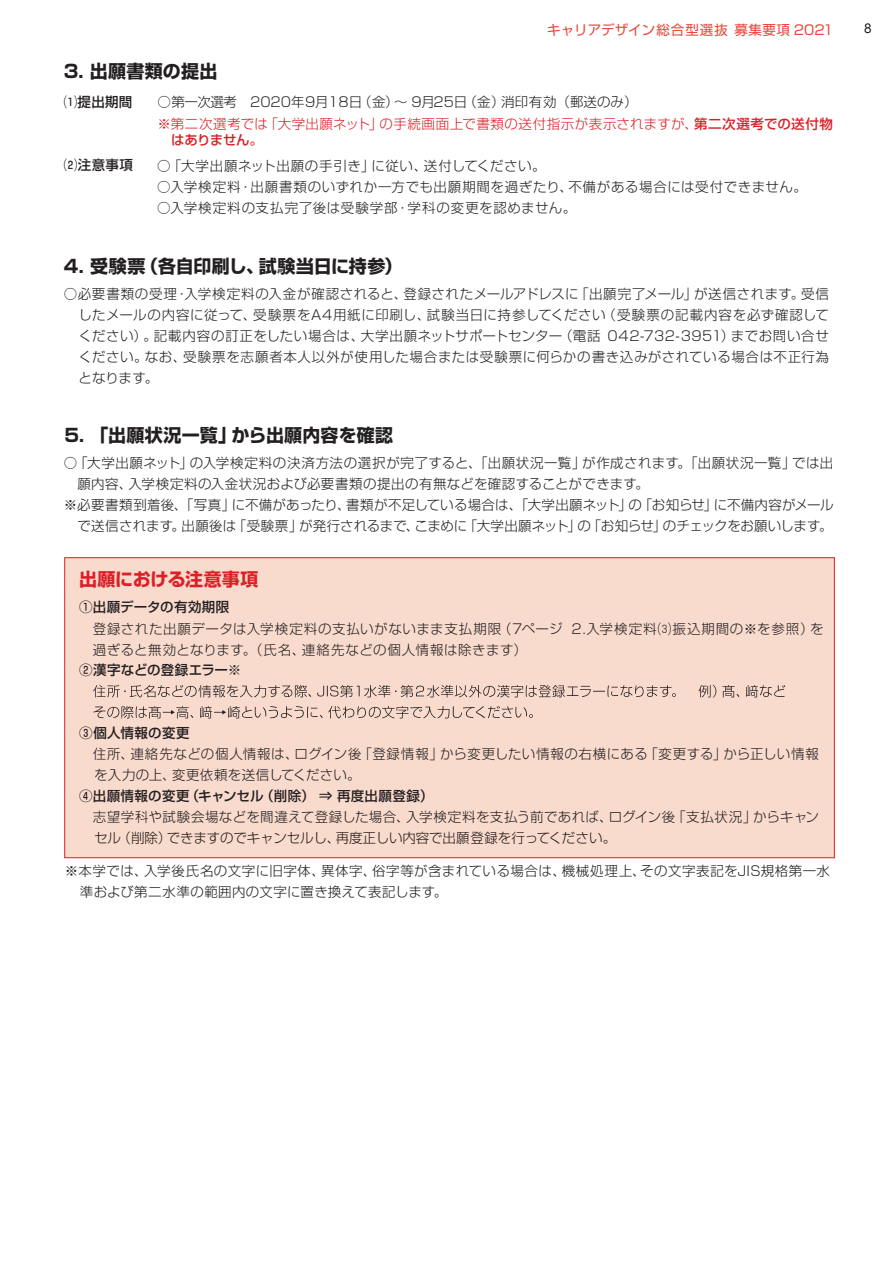
<style>
.page{position:relative;width:893px;height:1263px;background:#fff}
.page>*{position:absolute;margin:0;border:0;box-sizing:border-box;transform-origin:0 0}
.t1{font:700 18px "Shin Go Pro";letter-spacing:.01em;color:#231f20}
.t2{font:700 18px "Shin Go Pro";letter-spacing:-.005em;color:#da2128}
.t3{font:300 13.5px/21px "Shin Go Pro";letter-spacing:.03em;color:#231f20}
.t4{font:500 13.5px "Shin Go Pro";letter-spacing:.02em;color:#231f20}
.t5{font:300 13.5px "Shin Go Pro";letter-spacing:.005em;color:#231f20}
.t6{font:300 13.5px/16.2px "Shin Go Pro";letter-spacing:.035em;color:#da2128}
.t7{font:300 13.5px "Shin Go Pro";letter-spacing:-.015em;color:#211814}
.t8{font:300 13.5px "Shin Go Pro";letter-spacing:-.005em;color:#231f20}
.t9{font:300 13.5px "Shin Go Pro";letter-spacing:.065em;color:#231f20}
.t10{font:13.5px "Shin Go Pro";letter-spacing:.01em;color:#e94738}
.t11{font:13.5px "Arial";color:#231f20}
.s1{font-weight:500}
</style>
<div class="page">
<div style="left:65px;top:558px;width:769px;height:300px;background:#f9dbce"></div>
<svg style="left:93px;top:685px;width:692px;height:13px"></svg>
<svg style="left:93px;top:706px;width:440px;height:12px"></svg>
<p class="t10" style="left:547px;top:18px;width:288px">キャリアデザイン総合型選抜 募集要項 2021</p>
<p class="t11" style="left:864px;top:19px;width:9px">8</p>
<h1 class="t1" style="left:64px;top:57px;width:155px">3. 出願書類の提出</h1>
<p class="t4" style="left:64px;top:91px;width:70px">⑴提出期間</p>
<p class="t8" style="left:157px;top:91px;width:482px">○第一次選考　2020年9月18日（金）～ 9月25日（金）消印有効（郵送のみ）</p>
<p class="t4" style="left:64px;top:154px;width:71px">⑵注意事項</p>
<p class="t6" style="left:171px;top:114px;width:663px;text-indent:-14px">※第二次選考では「大学出願ネット」の手続画面上で書類の送付指示が表示されますが、<span class="s1">第二次選考での送付物はありません。</span></p>
<p class="t3" style="left:157px;top:153px;width:390px">○「大学出願ネット出願の手引き」に従い、送付してください。</p>
<p class="t3" style="left:157px;top:174px;width:651px">○入学検定料・出願書類のいずれか一方でも出願期間を過ぎたり、不備がある場合には受付できません。</p>
<p class="t9" style="left:157px;top:196px;width:421px">○入学検定料の支払完了後は受験学部・学科の変更を認めません。</p>
<h1 class="t1" style="left:64px;top:252px;width:340px">4. 受験票（各自印刷し、試験当日に持参）</h1>
<p class="t3" style="left:79px;top:282px;width:752px;text-align:justify;text-indent:-15px">○必要書類の受理・入学検定料の入金が確認されると、登録されたメールアドレスに「出願完了メール」が送信されます。受信したメールの内容に従って、受験票をA4用紙に印刷し、試験当日に持参してください（受験票の記載内容を必ず確認してください）。記載内容の訂正をしたい場合は、大学出願ネットサポートセンター（電話 042-732-3951）までお問い合せください。なお、受験票を志願者本人以外が使用した場合または受験票に何らかの書き込みがされている場合は不正行為となります。</p>
<h1 class="t1" style="left:64px;top:421px;width:330px">5. 「出願状況一覧」から出願内容を確認</h1>
<p class="t3" style="left:64px;top:451px;width:771px">○「大学出願ネット」の入学検定料の決済方法の選択が完了すると、「出願状況一覧」が作成されます。「出願状況一覧」では出</p>
<p class="t3" style="left:77px;top:472px;width:573px">願内容、入学検定料の入金状況および必要書類の提出の有無などを確認することができます。</p>
<p class="t3" style="left:64px;top:493px;width:771px">※必要書類到着後、「写真」に不備があったり、書類が不足している場合は、「大学出願ネット」の「お知らせ」に不備内容がメール</p>
<p class="t5" style="left:77px;top:515px;width:757px">で送信されます。出願後は「受験票」が発行されるまで、こまめに「大学出願ネット」の「お知らせ」のチェックをお願いします。</p>
<h1 class="t2" style="left:79px;top:565px;width:180px">出願における注意事項</h1>
<p class="t4" style="left:79px;top:596px;width:152px">①出願データの有効期限</p>
<p class="t3" style="left:93px;top:616px;width:732px">登録された出願データは入学検定料の支払いがないまま支払期限（7ページ 2.入学検定料⑶振込期間の※を参照）を過ぎると無効となります。（氏名、連絡先などの個人情報は除きます）</p>
<p class="t4" style="left:79px;top:659px;width:164px">②漢字などの登録エラー※</p>
<p class="t4" style="left:79px;top:722px;width:112px">③個人情報の変更</p>
<p class="t3" style="left:93px;top:742px;width:727px">住所、連絡先などの個人情報は、ログイン後「登録情報」から変更したい情報の右横にある「変更する」から正しい情報を入力の上、変更依頼を送信してください。</p>
<p class="t4" style="left:79px;top:785px;width:356px">④出願情報の変更（キャンセル（削除） ⇒ 再度出願登録）</p>
<p class="t3" style="left:93px;top:805px;width:728px">志望学科や試験会場などを間違えて登録した場合、入学検定料を支払う前であれば、ログイン後「支払状況」からキャン</p>
<p class="t7" style="left:94px;top:827px;width:524px">セル（削除）できますのでキャンセルし、再度正しい内容で出願登録を行ってください。</p>
<p class="t3" style="left:80px;top:859px;width:752px;text-indent:-15px">※本学では、入学後氏名の文字に旧字体、異体字、俗字等が含まれている場合は、機械処理上、その文字表記をJIS規格第一水準および第二水準の範囲内の文字に置き換えて表記します。</p>
</div>
